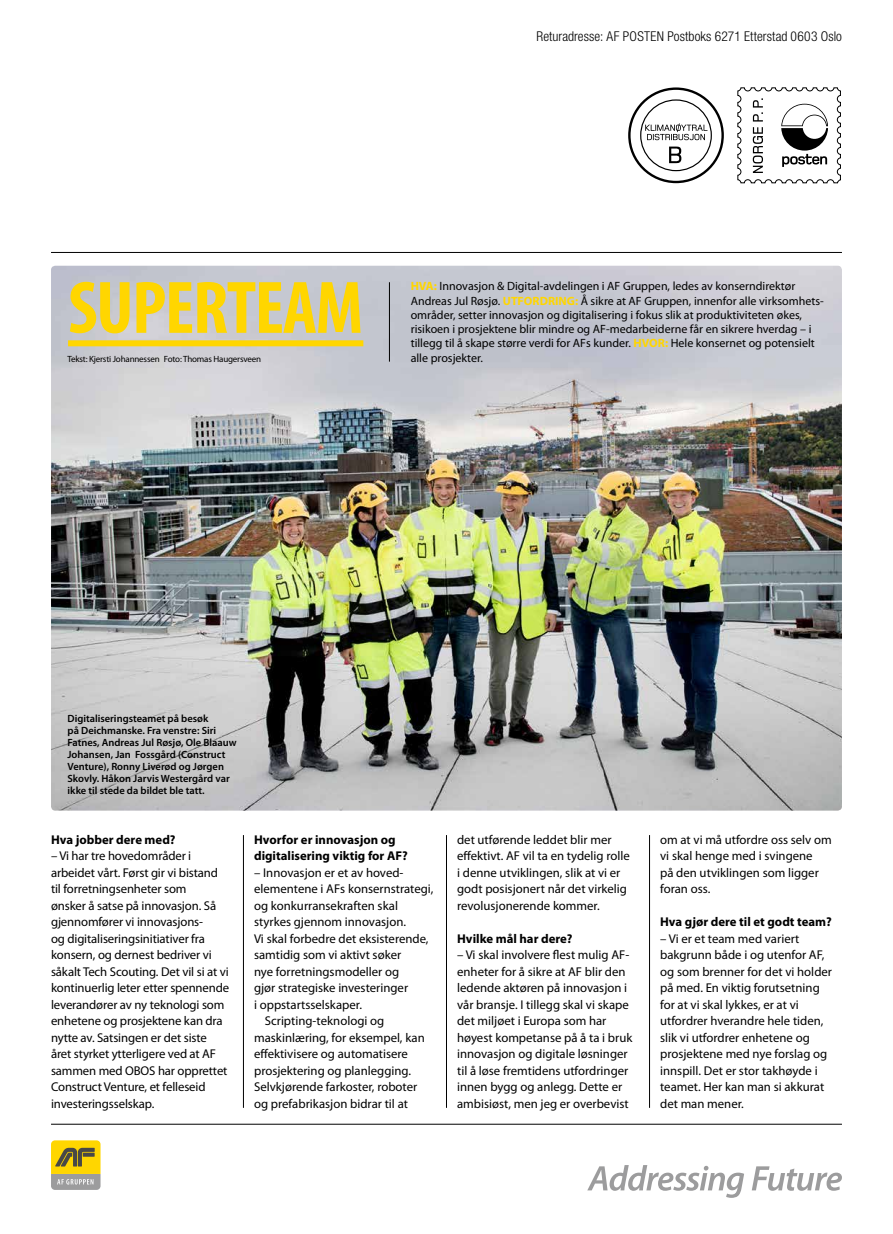
<style>
.page{position:relative;width:893px;height:1234px;background:#fff}
.page>*{position:absolute;margin:0;border:0;box-sizing:border-box;transform-origin:0 0}
.t1{font:700 condensed 75px "Myriad Pro";letter-spacing:-.02em;color:#ffd600}
.t2{font:300 condensed 13.5px "Helvetica Neue LT Std";letter-spacing:.01em;color:#000}
.t3{font:12.75px/16.5px "Myriad Pro";color:#000}
.t4{font:700 12.75px/16.5px "Myriad Pro";color:#000}
.t5{font:12px/14.2px "Myriad Pro";color:#000}
.t6{font:600 10.5px/12px "Myriad Pro";color:#000}
.t7{font:9px "Myriad Pro";letter-spacing:-.02em;color:#000}
.s1{font-weight:700;color:#ffd600}
</style>
<div class="page">
<img style="left:51px;top:266px;width:791px;height:544px">
<svg style="left:51px;top:1140px;width:50px;height:49px;background:#c5b044"></svg>
<hr style="left:51px;top:252px;width:791px;height:1px;background:#000">
<hr style="left:51px;top:1123px;width:791px;height:1px;background:#000">
<div style="left:68px;top:340px;width:295px;height:6px;background:#ffd600"></div>
<svg style="left:628px;top:87px;width:96px;height:97px"></svg>
<svg style="left:737px;top:87px;width:104px;height:96px"></svg>
<svg style="left:587px;top:1165px;width:157px;height:32px"></svg>
<svg style="left:752px;top:1166px;width:90px;height:24px"></svg>
<hr style="left:389px;top:282px;width:1px;height:79px;background:#000">
<hr style="left:446px;top:834px;width:1px;height:273px;background:#000">
<hr style="left:649px;top:834px;width:1px;height:273px;background:#000">
<hr style="left:243px;top:834px;width:1px;height:273px;background:#000">
<p class="t2" style="left:536px;top:28px;width:307px">Returadresse: AF POSTEN Postboks 6271 Etterstad 0603 Oslo</p>
<h1 class="t1" style="left:68px;top:266px;width:297px">SUPERTEAM</h1>
<p class="t5" style="left:411px;top:279px;width:414px"><span class="s1">HVA:</span> Innovasjon &amp; Digital-avdelingen i AF Gruppen, ledes av konserndirektør Andreas Jul Røsjø. <span class="s1">UTFORDRING:</span> Å sikre at AF Gruppen, innenfor alle virksomhets&shy;områder, setter innovasjon og digitalisering i fokus slik at produktiviteten økes, risikoen i prosjektene blir mindre og AF-medarbeiderne får en sikrere hverdag – i tillegg til å skape større verdi for AFs kunder. <span class="s1">HVOR:</span> Hele konsernet og potensielt</p>
<p class="t7" style="left:68px;top:353px;width:195px">Tekst: Kjersti Johannessen Foto: Thomas Haugersveen</p>
<p class="t5" style="left:411px;top:350px;width:74px">alle prosjekter.</p>
<p class="t6" style="left:68px;top:712px;width:171px">Digitaliseringsteamet på besøk<br>på Deichmanske. Fra venstre: Siri Fatnes, Andreas Jul Røsjø, Ole Blaauw Johansen, Jan Fossgård (Construct Venture), Ronny Liverød og Jørgen Skovly. Håkon Jarvis Westergård var ikke til stede da bildet ble tatt.</p>
<p class="t4" style="left:51px;top:831px;width:126px">Hva jobber dere med?</p>
<p class="t3" style="left:51px;top:847px;width:180px">– Vi har tre hovedområder i arbeidet vårt. Først gir vi bistand til forretningsenheter som<br>ønsker å satse på innovasjon. Så gjennomfører vi innovasjons-<br>og digitaliseringsinitiativer fra konsern, og dernest bedriver vi såkalt Tech Scouting. Det vil si at vi kontinuerlig leter etter spennende leverandører av ny teknologi som enhetene og prosjektene kan dra nytte av. Satsingen er det siste året styrket ytterligere ved at AF sammen med OBOS har opprettet<br>Construct Venture, et felleseid investeringsselskap.</p>
<p class="t4" style="left:254px;top:831px;width:155px">Hvorfor er innovasjon og digitalisering viktig for AF?</p>
<p class="t3" style="left:254px;top:864px;width:150px">– Innovasjon er et av hoved-</p>
<p class="t3" style="left:254px;top:880px;width:181px">elementene i AFs konsernstrategi,</p>
<p class="t3" style="left:254px;top:897px;width:145px">og konkurransekraften skal</p>
<p class="t3" style="left:254px;top:913px;width:153px">styrkes gjennom innovasjon.</p>
<p class="t3" style="left:254px;top:930px;width:176px">Vi skal forbedre det eksisterende,</p>
<p class="t3" style="left:254px;top:946px;width:149px">samtidig som vi aktivt søker</p>
<p class="t3" style="left:254px;top:963px;width:147px">nye forretningsmodeller og</p>
<p class="t3" style="left:254px;top:979px;width:156px">gjør strategiske investeringer</p>
<p class="t3" style="left:254px;top:996px;width:109px">i oppstartsselskaper.</p>
<p class="t3" style="left:265px;top:1012px;width:121px">Scripting-teknologi og</p>
<p class="t3" style="left:254px;top:1029px;width:172px">maskinlæring, for eksempel, kan</p>
<p class="t3" style="left:254px;top:1045px;width:155px">effektivisere og automatisere</p>
<p class="t3" style="left:254px;top:1062px;width:158px">prosjektering og planlegging.</p>
<p class="t3" style="left:254px;top:1078px;width:165px">Selvkjørende farkoster, roboter</p>
<p class="t3" style="left:254px;top:1095px;width:155px">og prefabrikasjon bidrar til at</p>
<p class="t3" style="left:457px;top:831px;width:174px">det utførende leddet blir mer effektivt. AF vil ta en tydelig rolle i denne utviklingen, slik at vi er godt posisjonert når det virkelig revolusjonerende kommer.</p>
<p class="t4" style="left:457px;top:930px;width:117px">Hvilke mål har dere?</p>
<p class="t3" style="left:457px;top:946px;width:177px">– Vi skal involvere flest mulig AF&shy;enheter for å sikre at AF blir den ledende aktøren på innovasjon i vår bransje. I tillegg skal vi skape det miljøet i Europa som har høyest kompetanse på å ta i bruk innovasjon og digitale løsninger til å løse fremtidens utfordringer innen bygg og anlegg. Dette er ambisiøst, men jeg er overbevist</p>
<p class="t3" style="left:660px;top:831px;width:173px">om at vi må utfordre oss selv om vi skal henge med i svingene<br>på den utviklingen som ligger foran oss.</p>
<p class="t4" style="left:660px;top:913px;width:173px">Hva gjør dere til et godt team?</p>
<p class="t3" style="left:660px;top:930px;width:173px">– Vi er et team med variert bakgrunn både i og utenfor AF, og som brenner for det vi holder på med. En viktig forutsetning for at vi skal lykkes, er at vi utfordrer hverandre hele tiden, slik vi utfordrer enhetene og prosjektene med nye forslag og innspill. Det er stor takhøyde i teamet. Her kan man si akkurat det man mener.</p>
</div>
